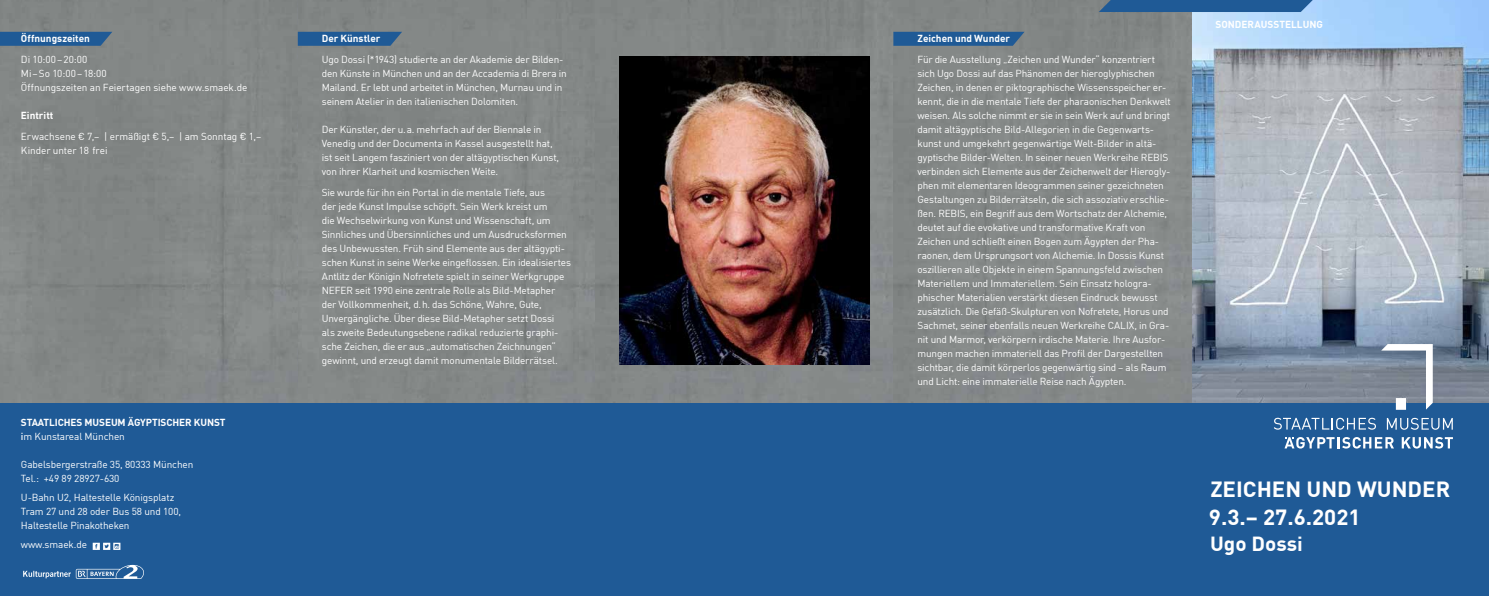
<style>
.page{position:relative;width:1489px;height:596px;background:#fff}
.page>*{position:absolute;margin:0;border:0;box-sizing:border-box;transform-origin:0 0}
.t1{font:700 21.5px/28px "DIN Offc";color:#fff;scale:1.04 1}
.t2{font:700 20px "DIN Offc";color:#fff;scale:1.04 1}
.t3{font:10px/14px "DIN Offc";letter-spacing:-.015em;color:#fff}
.t4{font:700 10px/14px "DIN Offc";letter-spacing:-.005em;color:#fff}
.s1{font-weight:500}
.s2{font-weight:400}
</style>
<div class="page">
<img style="left:1191px;top:0;width:297px;height:402px">
<div style="left:0;top:0;width:1191px;height:402px;background:#848887"></div>
<div style="left:0;top:402px;width:1488px;height:193px;background:#1f5a96"></div>
<svg style="left:1098px;top:0;width:223px;height:12px;background:#2b639c"></svg>
<svg style="left:286px;top:32px;width:116px;height:14px;background:#2f6193"></svg>
<svg style="left:881px;top:32px;width:143px;height:14px;background:#2c6094"></svg>
<svg style="left:0;top:32px;width:112px;height:14px;background:#255c94"></svg>
<img style="left:619px;top:56px;width:250px;height:308px">
<svg style="left:93px;top:542px;width:27px;height:7px"></svg>
<svg style="left:23px;top:564px;width:121px;height:14px"></svg>
<svg style="left:1274px;top:417px;width:101px;height:12px"></svg>
<svg style="left:1386px;top:417px;width:66px;height:12px"></svg>
<svg style="left:1401px;top:437px;width:51px;height:11px"></svg>
<svg style="left:1284px;top:437px;width:109px;height:11px"></svg>
<svg style="left:1380px;top:344px;width:52px;height:65px"></svg>
<div style="left:1395px;top:398px;width:10px;height:11px;background:#fff"></div>
<p class="t4" style="left:21px;top:31px;width:70px">Öffnungszeiten</p>
<p class="t3" style="left:21px;top:52px;width:228px">Di 10:00–20:00<br>Mi–So 10:00–18:00<br>Öffnungszeiten an Feiertagen siehe www.smaek.de</p>
<p class="t4" style="left:21px;top:108px;width:34px">Eintritt</p>
<p class="t3" style="left:21px;top:129px;width:242px">Erwachsene € 7,– | ermäßigt € 5,– | am Sonntag € 1,–<br>Kinder unter 18 frei</p>
<p class="t4" style="left:21px;top:415px;width:206px">STAATLICHES MUSEUM ÄGYPTISCHER KUNST <span class="s1">i</span><span class="s2">m Kunstareal München</span></p>
<p class="t3" style="left:21px;top:457px;width:174px">Gabelsbergerstraße 35, 80333 München<br>Tel.: +49 89 28927-630</p>
<p class="t3" style="left:21px;top:490px;width:162px">U-Bahn U2, Haltestelle Königsplatz<br>Tram 27 und 28 oder Bus 58 und 100,<br>Haltestelle Pinakotheken</p>
<p class="t3" style="left:21px;top:537px;width:68px">www.smaek.de</p>
<p class="t4" style="left:322px;top:31px;width:60px">Der Künstler</p>
<p class="t3" style="left:322px;top:52px;width:246px">Ugo Dossi (*1943) studierte an der Akademie der Bilden&shy;den Künste in München und an der Accademia di Brera in Mailand. Er lebt und arbeitet in München, Murnau und in seinem Atelier in den italienischen Dolomiten.</p>
<p class="t3" style="left:917px;top:52px;width:255px">Für die Ausstellung „Zeichen und Wunder“ konzentriert sich Ugo Dossi auf das Phänomen der hieroglyphischen Zeichen, in denen er piktographische Wissensspeicher er&shy;kennt, die in die mentale Tiefe der pharaonischen Denkwelt weisen. Als solche nimmt er sie in sein Werk auf und bringt damit altägyptische Bild-Allegorien in die Gegenwarts&shy;kunst und umgekehrt gegenwärtige Welt-Bilder in altä&shy;gyptische Bilder-Welten. In seiner neuen Werkreihe REBIS verbinden sich Elemente aus der Zeichenwelt der Hierogly&shy;phen mit elementaren Ideogrammen seiner gezeichneten Gestaltungen zu Bilderrätseln, die sich assoziativ erschlie&shy;ßen. REBIS, ein Begriff aus dem Wortschatz der Alchemie, deutet auf die evokative und transformative Kraft von Zeichen und schließt einen Bogen zum Ägypten der Pha&shy;raonen, dem Ursprungsort von Alchemie. In Dossis Kunst oszillieren alle Objekte in einem Spannungsfeld zwischen Materiellem und Immateriellem. Sein Einsatz hologra&shy;phischer Materialien verstärkt diesen Eindruck bewusst zusätzlich. Die Gefäß-Skulpturen von Nofretete, Horus und Sachmet, seiner ebenfalls neuen Werkreihe CALIX, in Gra&shy;nit und Marmor, verkörpern irdische Materie. Ihre Ausfor&shy;mungen machen immateriell das Profil der Dargestellten sichtbar, die damit körperlos gegenwärtig sind – als Raum und Licht: eine immaterielle Reise nach Ägypten.</p>
<p class="t4" style="left:917px;top:31px;width:94px">Zeichen und Wunder</p>
<p class="t3" style="left:322px;top:122px;width:239px">Der Künstler, der u.a. mehrfach auf der Biennale in Venedig und der Documenta in Kassel ausgestellt hat, ist seit Langem fasziniert von der altägyptischen Kunst, von ihrer Klarheit und kosmischen Weite.</p>
<p class="t3" style="left:322px;top:185px;width:251px">Sie wurde für ihn ein Portal in die mentale Tiefe, aus<br>der jede Kunst Impulse schöpft. Sein Werk kreist um<br>die Wechselwirkung von Kunst und Wissenschaft, um Sinnliches und Übersinnliches und um Ausdrucksformen des Unbewussten. Früh sind Elemente aus der altägypti&shy;schen Kunst in seine Werke eingeflossen. Ein idealisiertes Antlitz der Königin Nofretete spielt in seiner Werkgruppe NEFER seit 1990 eine zentrale Rolle als Bild-Metapher der Vollkommenheit, d.h. das Schöne, Wahre, Gute, Unvergängliche. Über diese Bild-Metapher setzt Dossi<br>als zweite Bedeutungsebene radikal reduzierte graphi&shy;sche Zeichen, die er aus „automatischen Zeichnungen“ gewinnt, und erzeugt damit monumentale Bilderrätsel.</p>
<p class="t4" style="left:1215px;top:17px;width:109px">SONDERAUSSTELLUNG</p>
<h1 class="t1" style="left:1208px;top:473px;width:233px">ZEICHEN UND WUNDER<br>9.3.– 27.6.2021</h1>
<h2 class="t2" style="left:1209px;top:531px;width:91px">Ugo Dossi</h2>
</div>
